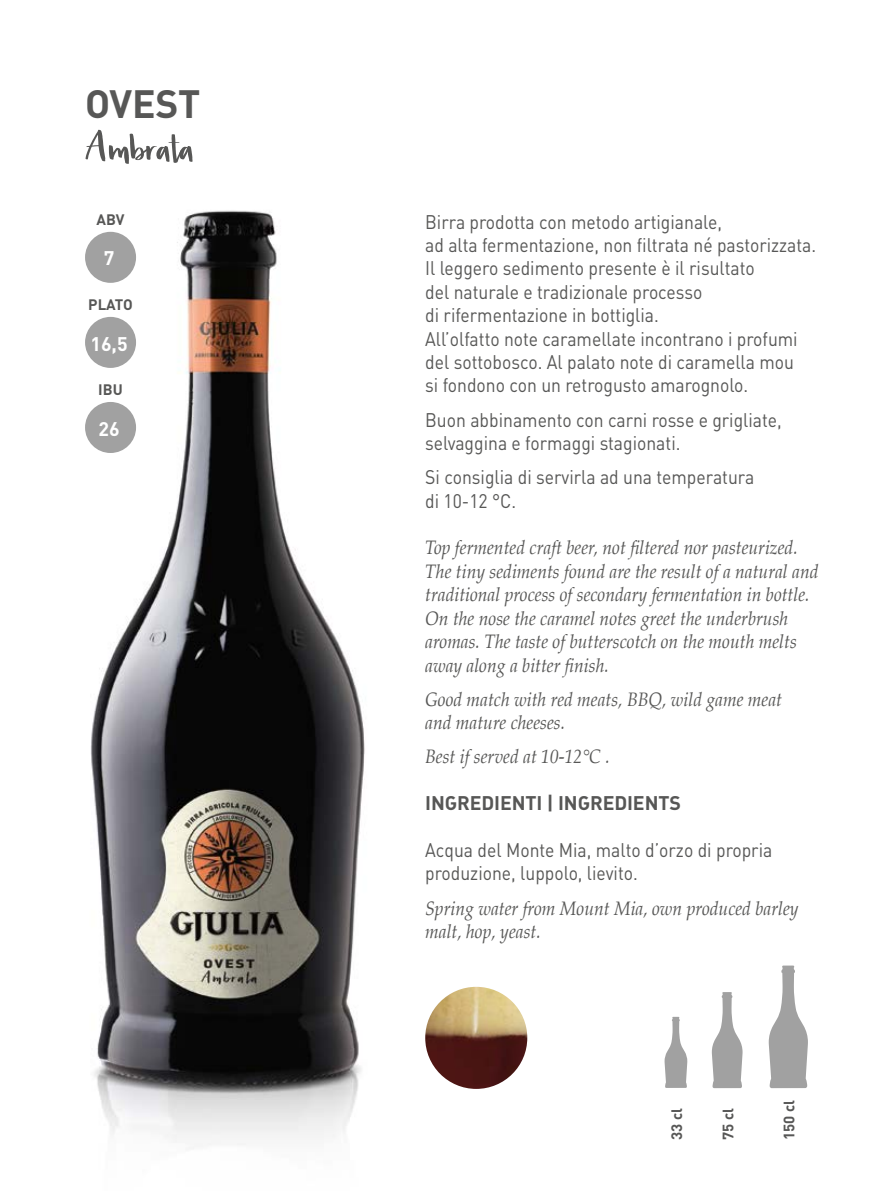
<style>
.page{position:relative;width:893px;height:1191px;background:#fff}
.page>*{position:absolute;margin:0;border:0;box-sizing:border-box;transform-origin:0 0}
.t1{font:700 39px "DIN";letter-spacing:-.005em;color:#575756}
.t2{font:35.1px "Beyouty Script";color:#575756;scale:1.56 1}
.t3{font:19.5px/23.4px "DIN";color:#575756;scale:.9 1}
.t4{font:italic 19.5px/23.4px "Palatino";color:#575756;scale:.9 1}
.t5{font:700 19.5px "DIN";letter-spacing:-.005em;color:#575756}
.t6{font:700 19.5px "DIN";color:#fff}
.t7{font:700 15px "DIN";letter-spacing:-.005em;color:#575756}
</style>
<div class="page">
<img style="left:85px;top:210px;width:280px;height:939px">
<div style="left:85px;top:232px;width:51px;height:51px;background:#a1a1a1;border-radius:50%"></div>
<div style="left:85px;top:317px;width:51px;height:51px;background:#a1a1a1;border-radius:50%"></div>
<div style="left:85px;top:402px;width:51px;height:51px;background:#a1a1a1;border-radius:50%"></div>
<img style="left:425px;top:986px;width:102px;height:103px;border-radius:51px">
<svg style="left:665px;top:1016px;width:22px;height:72px"></svg>
<svg style="left:712px;top:992px;width:30px;height:96px"></svg>
<svg style="left:769px;top:965px;width:39px;height:123px"></svg>
<h1 class="t1" style="left:85px;top:78px;width:117px">OVEST</h1>
<h2 class="t2" style="left:85px;top:127px;width:75px">Ambrata</h2>
<p class="t7" style="left:96px;top:210px;width:30px">ABV</p>
<p class="t6" style="left:104px;top:246px;width:12px">7</p>
<p class="t7" style="left:88px;top:295px;width:46px">PLATO</p>
<p class="t6" style="left:90px;top:331px;width:39px">16,5</p>
<p class="t7" style="left:98px;top:380px;width:26px">IBU</p>
<p class="t6" style="left:98px;top:416px;width:23px">26</p>
<p class="t3" style="left:425px;top:209px;width:436px">Birra prodotta con metodo artigianale,<br>ad alta fermentazione, non filtrata né pastorizzata.<br>Il leggero sedimento presente è il risultato<br>del naturale e tradizionale processo<br>di rifermentazione in bottiglia.<br>All’olfatto note caramellate incontrano i profumi del sottobosco. Al palato note di caramella mou<br>si fondono con un retrogusto amarognolo.</p>
<p class="t3" style="left:425px;top:407px;width:398px">Buon abbinamento con carni rosse e grigliate, selvaggina e formaggi stagionati.</p>
<p class="t3" style="left:425px;top:465px;width:367px">Si consiglia di servirla ad una temperatura di 10-12 °C.</p>
<p class="t4" style="left:425px;top:536px;width:439px">Top fermented craft beer, not filtered nor pasteurized.<br>The tiny sediments found are the result of a natural and traditional process of secondary fermentation in bottle.<br>On the nose the caramel notes greet the underbrush aromas. The taste of butterscotch on the mouth melts away along a bitter finish.</p>
<p class="t4" style="left:425px;top:687px;width:398px">Good match with red meats, BBQ, wild game meat and mature cheeses.</p>
<p class="t4" style="left:425px;top:744px;width:206px">Best if served at 10-12°C .</p>
<p class="t5" style="left:425px;top:790px;width:257px">INGREDIENTI | INGREDIENTS</p>
<p class="t3" style="left:425px;top:838px;width:387px">Acqua del Monte Mia, malto d’orzo di propria produzione, luppolo, lievito.</p>
<p class="t4" style="left:425px;top:896px;width:416px">Spring water from Mount Mia, own produced barley malt, hop, yeast.</p>
<p class="t7" style="left:667px;top:1140px;width:33px;rotate:-90deg">33 cl</p>
<p class="t7" style="left:718px;top:1140px;width:33px;rotate:-90deg">75 cl</p>
<p class="t7" style="left:779px;top:1140px;width:41px;rotate:-90deg">150 cl</p>
</div>
